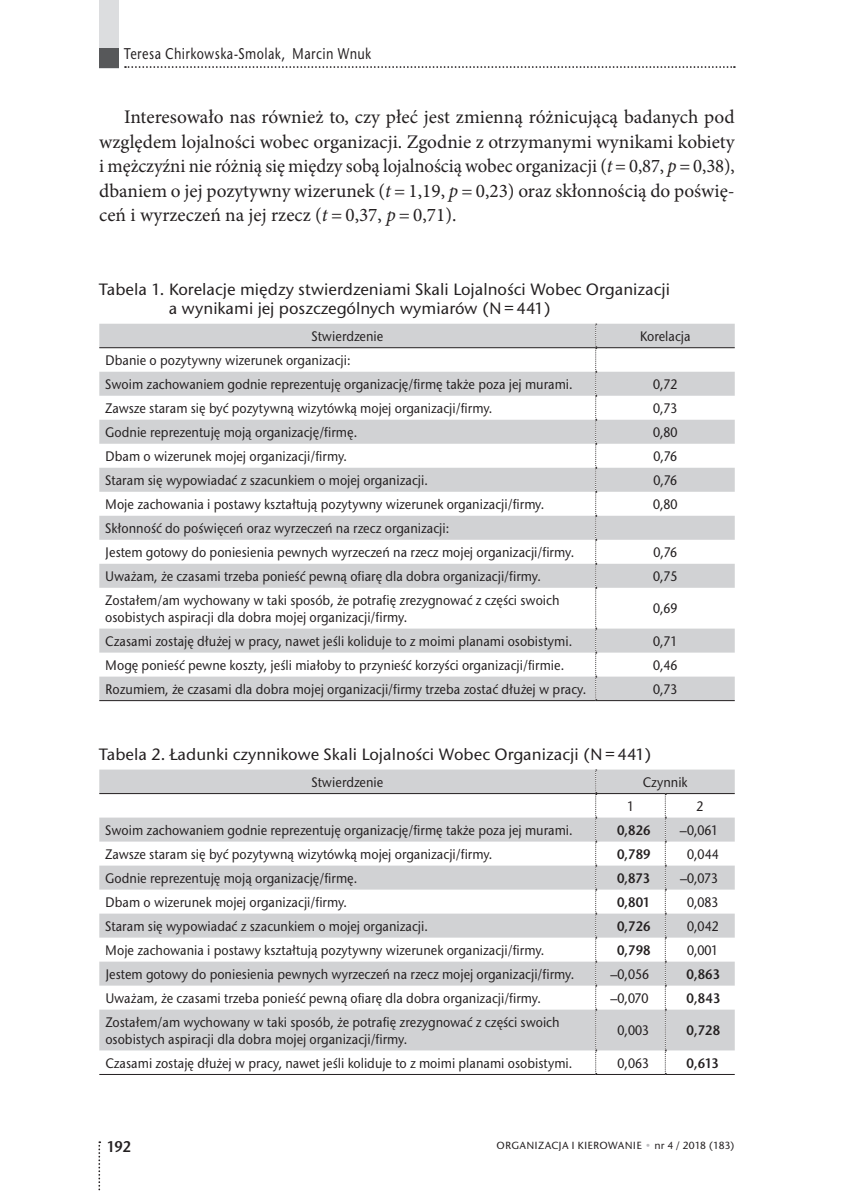
<style>
.page{position:relative;width:844px;height:1191px;background:#fff}
.page>*{position:absolute;margin:0;border:0;box-sizing:border-box;transform-origin:0 0}
.t1{font:19.25px/24.5px "Minion Pro";color:#231f20;text-align:justify}
.t2{font:500 16.62px/19.2px "Stone Sans Itc TOT";color:#231f20}
.t3{font:500 15.75px "Stone Sans Itc TOT";letter-spacing:.03em;color:#231f20;scale:.8 1}
.t4{font:15.75px "Stone Sans Itc TOT Semi";color:#231f20;scale:.9 1}
.t5{font:500 14px/24px "Stone Sans Itc TOT";color:#231f20;scale:.9 1}
.t6{font:14px "Stone Sans Itc TOT Semi";color:#231f20;scale:.9 1}
.t7{font:500 10.5px "Stone Sans Itc TOT";letter-spacing:.02em;color:#231f20}
.s1{font-style:italic}
.s2{color:#bcbdc0}
</style>
<div class="page">
<svg style="left:98px;top:1141px;width:2px;height:50px"></svg>
<svg style="left:125px;top:66px;width:609px;height:2px"></svg>
<div style="left:99px;top:0;width:20px;height:68px;background:#dcdddf"></div>
<div style="left:99px;top:48px;width:20px;height:20px;background:#57585a"></div>
<svg style="left:99px;top:324px;width:635px;height:376px"></svg>
<svg style="left:595px;top:324px;width:1px;height:376px"></svg>
<hr style="left:99px;top:347px;width:496px;height:1px;background:#231f20">
<hr style="left:595px;top:347px;width:139px;height:1px;background:#231f20">
<hr style="left:99px;top:700px;width:496px;height:1px;background:#231f20">
<hr style="left:595px;top:700px;width:139px;height:1px;background:#231f20">
<svg style="left:99px;top:769px;width:635px;height:281px;fill:#d1d2d4"></svg>
<svg style="left:595px;top:769px;width:1px;height:305px"></svg>
<svg style="left:664px;top:794px;width:2px;height:280px"></svg>
<hr style="left:99px;top:793px;width:496px;height:1px;background:#231f20">
<hr style="left:595px;top:793px;width:70px;height:1px;background:#231f20">
<hr style="left:665px;top:793px;width:69px;height:1px;background:#231f20">
<hr style="left:99px;top:1074px;width:496px;height:1px;background:#231f20">
<hr style="left:595px;top:1074px;width:70px;height:1px;background:#231f20">
<hr style="left:665px;top:1074px;width:69px;height:1px;background:#231f20">
<p class="t3" style="left:124px;top:45px;width:310px">Teresa Chirkowska-Smolak, Marcin Wnuk</p>
<p class="t1" style="left:99px;top:105px;width:637px;text-indent:25px">Interesowało nas również to, czy płeć jest zmienną różnicującą badanych pod względem lojalności wobec organizacji. Zgodnie z otrzymanymi wynikami kobiety i mężczyźni nie różnią się między sobą lojalnością wobec organizacji (<span class="s1">t</span> = 0,87, <span class="s1">p</span> = 0,38), dbaniem o jej pozytywny wizerunek (<span class="s1">t</span> = 1,19, <span class="s1">p</span> = 0,23) oraz skłonnością do poświę&shy;ceń i wyrzeczeń na jej rzecz (<span class="s1">t</span> = 0,37, <span class="s1">p</span> = 0,71).</p>
<p class="t2" style="left:169px;top:279px;width:503px;text-indent:-69px">Tabela 1. Korelacje między stwierdzeniami Skali Lojalności Wobec Organizacji a wynikami jej poszczególnych wymiarów (N = 441)</p>
<p class="t5" style="left:311px;top:324px;width:81px">Stwierdzenie</p>
<p class="t5" style="left:639px;top:324px;width:58px">Korelacja</p>
<p class="t5" style="left:105px;top:348px;width:521px">Dbanie o pozytywny wizerunek organizacji:<br>Swoim zachowaniem godnie reprezentuję organizację/firmę także poza jej murami.</p>
<p class="t5" style="left:652px;top:372px;width:29px">0,72</p>
<p class="t5" style="left:105px;top:396px;width:431px">Zawsze staram się być pozytywną wizytówką mojej organizacji/firmy.</p>
<p class="t5" style="left:652px;top:396px;width:29px">0,73</p>
<p class="t5" style="left:105px;top:420px;width:281px">Godnie reprezentuję moją organizację/firmę.</p>
<p class="t5" style="left:652px;top:420px;width:29px">0,80</p>
<p class="t5" style="left:105px;top:444px;width:270px">Dbam o wizerunek mojej organizacji/firmy.</p>
<p class="t5" style="left:653px;top:444px;width:28px">0,76</p>
<p class="t5" style="left:105px;top:468px;width:360px">Staram się wypowiadać z szacunkiem o mojej organizacji.</p>
<p class="t5" style="left:653px;top:468px;width:28px">0,76</p>
<p class="t5" style="left:105px;top:492px;width:489px">Moje zachowania i postawy kształtują pozytywny wizerunek organizacji/firmy.</p>
<p class="t5" style="left:652px;top:492px;width:29px">0,80</p>
<p class="t5" style="left:105px;top:516px;width:522px">Skłonność do poświęceń oraz wyrzeczeń na rzecz organizacji:<br>Jestem gotowy do poniesienia pewnych wyrzeczeń na rzecz mojej organizacji/firmy.</p>
<p class="t5" style="left:653px;top:540px;width:28px">0,76</p>
<p class="t5" style="left:105px;top:564px;width:485px">Uważam, że czasami trzeba ponieść pewną ofiarę dla dobra organizacji/firmy.</p>
<p class="t5" style="left:652px;top:564px;width:29px">0,75</p>
<p class="t5" style="left:105px;top:592px;width:506px;line-height:16.8px">Zostałem/am wychowany w taki sposób, że potrafię zrezygnować z części swoich osobistych aspiracji dla dobra mojej organizacji/firmy.</p>
<p class="t5" style="left:652px;top:596px;width:29px">0,69</p>
<p class="t5" style="left:105px;top:629px;width:520px">Czasami zostaję dłużej w pracy, nawet jeśli koliduje to z moimi planami osobistymi.</p>
<p class="t5" style="left:653px;top:629px;width:29px">0,71</p>
<p class="t5" style="left:105px;top:653px;width:511px">Mogę ponieść pewne koszty, jeśli miałoby to przynieść korzyści organizacji/firmie.</p>
<p class="t5" style="left:652px;top:653px;width:29px">0,46</p>
<p class="t5" style="left:105px;top:677px;width:536px">Rozumiem, że czasami dla dobra mojej organizacji/firmy trzeba zostać dłużej w pracy.</p>
<p class="t5" style="left:652px;top:677px;width:29px">0,73</p>
<p class="t2" style="left:99px;top:744px;width:553px">Tabela 2. Ładunki czynnikowe Skali Lojalności Wobec Organizacji (N = 441)</p>
<p class="t5" style="left:311px;top:770px;width:81px">Stwierdzenie</p>
<p class="t5" style="left:642px;top:770px;width:51px">Czynnik</p>
<p class="t5" style="left:626px;top:794px;width:9px">1</p>
<p class="t5" style="left:696px;top:794px;width:9px">2</p>
<p class="t5" style="left:105px;top:818px;width:521px">Swoim zachowaniem godnie reprezentuję organizację/firmę także poza jej murami.</p>
<p class="t6" style="left:617px;top:821px;width:39px">0,826</p>
<p class="t5" style="left:679px;top:818px;width:44px">–0,061</p>
<p class="t5" style="left:105px;top:842px;width:431px">Zawsze staram się być pozytywną wizytówką mojej organizacji/firmy.</p>
<p class="t6" style="left:617px;top:845px;width:39px">0,789</p>
<p class="t5" style="left:686px;top:842px;width:37px">0,044</p>
<p class="t5" style="left:105px;top:866px;width:281px">Godnie reprezentuję moją organizację/firmę.</p>
<p class="t6" style="left:617px;top:869px;width:38px">0,873</p>
<p class="t5" style="left:679px;top:866px;width:44px">–0,073</p>
<p class="t5" style="left:105px;top:890px;width:270px">Dbam o wizerunek mojej organizacji/firmy.</p>
<p class="t6" style="left:617px;top:893px;width:38px">0,801</p>
<p class="t5" style="left:686px;top:890px;width:37px">0,083</p>
<p class="t5" style="left:105px;top:914px;width:360px">Staram się wypowiadać z szacunkiem o mojej organizacji.</p>
<p class="t6" style="left:617px;top:917px;width:39px">0,726</p>
<p class="t5" style="left:686px;top:914px;width:37px">0,042</p>
<p class="t5" style="left:105px;top:938px;width:489px">Moje zachowania i postawy kształtują pozytywny wizerunek organizacji/firmy.</p>
<p class="t6" style="left:617px;top:941px;width:39px">0,798</p>
<p class="t5" style="left:686px;top:938px;width:36px">0,001</p>
<p class="t5" style="left:105px;top:962px;width:522px">Jestem gotowy do poniesienia pewnych wyrzeczeń na rzecz mojej organizacji/firmy.</p>
<p class="t5" style="left:610px;top:962px;width:44px">–0,056</p>
<p class="t6" style="left:686px;top:965px;width:39px">0,863</p>
<p class="t5" style="left:105px;top:986px;width:485px">Uważam, że czasami trzeba ponieść pewną ofiarę dla dobra organizacji/firmy.</p>
<p class="t5" style="left:610px;top:986px;width:44px">–0,070</p>
<p class="t6" style="left:686px;top:989px;width:39px">0,843</p>
<p class="t5" style="left:105px;top:1013px;width:506px;line-height:16.8px">Zostałem/am wychowany w taki sposób, że potrafię zrezygnować z części swoich osobistych aspiracji dla dobra mojej organizacji/firmy.</p>
<p class="t5" style="left:617px;top:1018px;width:37px">0,003</p>
<p class="t6" style="left:686px;top:1021px;width:39px">0,728</p>
<p class="t5" style="left:105px;top:1051px;width:520px">Czasami zostaję dłużej w pracy, nawet jeśli koliduje to z moimi planami osobistymi.</p>
<p class="t5" style="left:617px;top:1051px;width:37px">0,063</p>
<p class="t6" style="left:686px;top:1054px;width:37px">0,613</p>
<p class="t4" style="left:107px;top:1137px;width:29px">192</p>
<p class="t7" style="left:496px;top:1138px;width:240px">ORGANIZACJA I KIEROWANIE <span class="s2">•</span> nr 4 / 2018 (183)</p>
</div>
